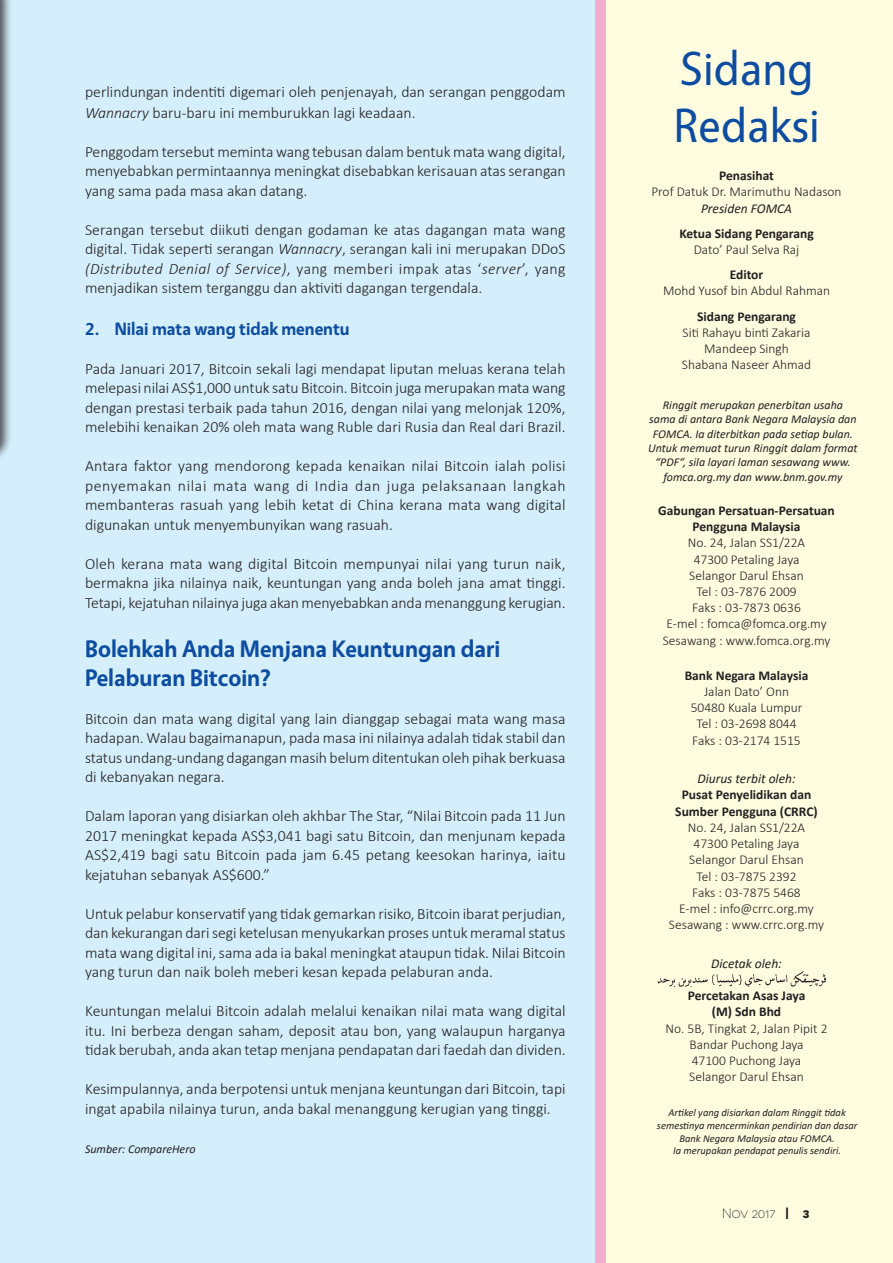
<style>
.page{position:relative;width:893px;height:1263px;background:#fff}
.page>*{position:absolute;margin:0;border:0;box-sizing:border-box;transform-origin:0 0}
.t1{font:48px/57.6px "Vegur";color:#0d4da1}
.t2{font:700 24px/28.8px "Vegur";color:#0d4da1}
.t3{font:700 18px "Vegur";color:#0d4da1}
.t4{font:300 15.75px/19.5px "Calibri";color:#231f20;text-align:justify}
.t5{font:300 13.5px/16.2px "Calibri";color:#231f20;text-align:center}
.t6{font:700 13.5px/16.2px "Calibri";color:#231f20;text-align:center}
.t7{font:italic 13.5px "Calibri";color:#231f20}
.t8{font:300 13.5px "Novecentosanswide";color:#22272b}
.t9{font:italic 12px/14.4px "Calibri";color:#231f20;text-align:center}
.t10{font:italic 10.5px/12.6px "Calibri";color:#231f20;text-align:center}
.s1{font-style:italic}
.s2{font-weight:700;color:#231f20}
</style>
<div class="page">
<div style="left:0;top:0;width:622px;height:1263px;background:#d4effb"></div>
<div style="left:595px;top:0;width:11px;height:1263px;background:#f5adce"></div>
<div style="left:606px;top:0;width:287px;height:1263px;background:#fffce0"></div>
<img style="left:657px;top:971px;width:168px;height:15px">
<div style="left:0;top:0;width:12px;height:464px;background:#231f20;opacity:.75"></div>
<svg style="left:0;top:0;width:1px;height:452px"></svg>
<p class="t4" style="left:85px;top:81px;width:482px;line-height:21px">perlindungan indentiti digemari oleh penjenayah, dan serangan penggodam<br><span class="s1">Wannacry</span> baru-baru ini memburukkan lagi keadaan.</p>
<p class="t4" style="left:85px;top:142px;width:482px">Penggodam tersebut meminta wang tebusan dalam bentuk mata wang digital, menyebabkan permintaannya meningkat disebabkan kerisauan atas serangan yang sama pada masa akan datang.</p>
<p class="t4" style="left:85px;top:220px;width:482px">Serangan tersebut diikuti dengan godaman ke atas dagangan mata wang digital. Tidak seperti serangan <span class="s1">Wannacry</span>, serangan kali ini merupakan DDoS <span class="s1">(Distributed Denial of Service)</span>, yang memberi impak atas ‘<span class="s1">server</span>’, yang menjadikan sistem terganggu dan aktiviti dagangan tergendala.</p>
<p class="t3" style="left:85px;top:319px;width:266px">2. Nilai mata wang tidak menentu</p>
<p class="t4" style="left:85px;top:358px;width:482px">Pada Januari 2017, Bitcoin sekali lagi mendapat liputan meluas kerana telah melepasi nilai AS$1,000 untuk satu Bitcoin. Bitcoin juga merupakan mata wang dengan prestasi terbaik pada tahun 2016, dengan nilai yang melonjak 120%, melebihi kenaikan 20% oleh mata wang Ruble dari Rusia dan Real dari Brazil.</p>
<p class="t4" style="left:85px;top:456px;width:482px">Antara faktor yang mendorong kepada kenaikan nilai Bitcoin ialah polisi penyemakan nilai mata wang di India dan juga pelaksanaan langkah membanteras rasuah yang lebih ketat di China kerana mata wang digital digunakan untuk menyembunyikan wang rasuah.</p>
<p class="t4" style="left:85px;top:553px;width:482px">Oleh kerana mata wang digital Bitcoin mempunyai nilai yang turun naik, bermakna jika nilainya naik, keuntungan yang anda boleh jana amat tinggi.<br>Tetapi, kejatuhan nilainya juga akan menyebabkan anda menanggung kerugian.</p>
<h2 class="t2" style="left:85px;top:634px;width:417px">Bolehkah Anda Menjana Keuntungan dari<br>Pelaburan Bitcoin?</h2>
<p class="t4" style="left:85px;top:709px;width:482px">Bitcoin dan mata wang digital yang lain dianggap sebagai mata wang masa hadapan. Walau bagaimanapun, pada masa ini nilainya adalah tidak stabil dan status undang-undang dagangan masih belum ditentukan oleh pihak berkuasa di kebanyakan negara.</p>
<p class="t4" style="left:85px;top:806px;width:482px">Dalam laporan yang disiarkan oleh akhbar The Star, “Nilai Bitcoin pada 11 Jun 2017 meningkat kepada AS$3,041 bagi satu Bitcoin, dan menjunam kepada AS$2,419 bagi satu Bitcoin pada jam 6.45 petang keesokan harinya, iaitu kejatuhan sebanyak AS$600.”</p>
<p class="t4" style="left:85px;top:904px;width:482px">Untuk pelabur konservatif yang tidak gemarkan risiko, Bitcoin ibarat perjudian, dan kekurangan dari segi ketelusan menyukarkan proses untuk meramal status mata wang digital ini, sama ada ia bakal meningkat ataupun tidak. Nilai Bitcoin yang turun dan naik boleh meberi kesan kepada pelaburan anda.</p>
<p class="t4" style="left:85px;top:1001px;width:482px">Keuntungan melalui Bitcoin adalah melalui kenaikan nilai mata wang digital itu. Ini berbeza dengan saham, deposit atau bon, yang walaupun harganya tidak berubah, anda akan tetap menjana pendapatan dari faedah dan dividen.</p>
<p class="t4" style="left:85px;top:1079px;width:482px">Kesimpulannya, anda berpotensi untuk menjana keuntungan dari Bitcoin, tapi ingat apabila nilainya turun, anda bakal menanggung kerugian yang tinggi.</p>
<p class="t9" style="left:85px;top:1141px;width:112px">Sumber: CompareHero</p>
<h1 class="t1" style="left:673px;top:40px;width:148px">Sidang<br>Redaksi</h1>
<p class="t6" style="left:719px;top:167px;width:56px">Penasihat</p>
<p class="t5" style="left:651px;top:184px;width:192px">Prof Datuk Dr. Marimuthu Nadason</p>
<p class="t7" style="left:701px;top:199px;width:93px">Presiden FOMCA</p>
<p class="t6" style="left:679px;top:225px;width:136px">Ketua Sidang Pengarang</p>
<p class="t5" style="left:694px;top:241px;width:107px">Dato’ Paul Selva Raj</p>
<p class="t6" style="left:730px;top:266px;width:35px">Editor</p>
<p class="t5" style="left:663px;top:283px;width:169px">Mohd Yusof bin Abdul Rahman</p>
<p class="t6" style="left:697px;top:308px;width:100px">Sidang Pengarang</p>
<p class="t5" style="left:682px;top:324px;width:131px">Siti Rahayu binti Zakaria<br>Mandeep Singh<br>Shabana Naseer Ahmad</p>
<p class="t9" style="left:648px;top:397px;width:211px">Ringgit merupakan penerbitan usaha sama di antara Bank Negara Malaysia dan FOMCA. Ia diterbitkan pada setiap bulan.<br>Untuk memuat turun Ringgit dalam format “PDF“, sila layari laman sesawang www. fomca.org.my dan www.bnm.gov.my</p>
<p class="t6" style="left:658px;top:502px;width:178px">Gabungan Persatuan-Persatuan<br>Pengguna Malaysia</p>
<p class="t5" style="left:663px;top:535px;width:169px">No. 24, Jalan SS1/22A<br>47300 Petaling Jaya<br>Selangor Darul Ehsan<br>Tel : 03-7876 2009<br>Faks : 03-7873 0636<br>E-mel : fomca@fomca.org.my<br>Sesawang : www.fomca.org.my</p>
<p class="t6" style="left:685px;top:667px;width:125px">Bank Negara Malaysia</p>
<p class="t5" style="left:691px;top:683px;width:113px">Jalan Dato’ Onn<br>50480 Kuala Lumpur<br>Tel : 03-2698 8044<br>Faks : 03-2174 1515</p>
<p class="t7" style="left:697px;top:769px;width:100px">Diurus terbit oleh:</p>
<p class="t6" style="left:675px;top:786px;width:144px">Pusat Penyelidikan dan<br>Sumber Pengguna (CRRC)</p>
<p class="t5" style="left:669px;top:819px;width:157px">No. 24, Jalan SS1/22A<br>47300 Petaling Jaya<br>Selangor Darul Ehsan<br>Tel : 03-7875 2392<br>Faks : 03-7875 5468<br>E-mel : info@crrc.org.my<br>Sesawang : www.crrc.org.my</p>
<p class="t7" style="left:711px;top:954px;width:72px">Dicetak oleh:</p>
<p class="t6" style="left:688px;top:987px;width:119px">Percetakan Asas Jaya (M) Sdn Bhd</p>
<p class="t5" style="left:666px;top:1020px;width:163px">No. 5B, Tingkat 2, Jalan Pipit 2<br>Bandar Puchong Jaya<br>47100 Puchong Jaya<br>Selangor Darul Ehsan</p>
<p class="t10" style="left:657px;top:1106px;width:202px">Artikel yang disiarkan dalam Ringgit tidak semestinya mencerminkan pendirian dan dasar Bank Negara Malaysia atau FOMCA.<br>Ia merupakan pendapat penulis sendiri.</p>
<p class="t8" style="left:722px;top:1205px;width:89px">Nov 2017 <span class="s2">| 3</span></p>
</div>
